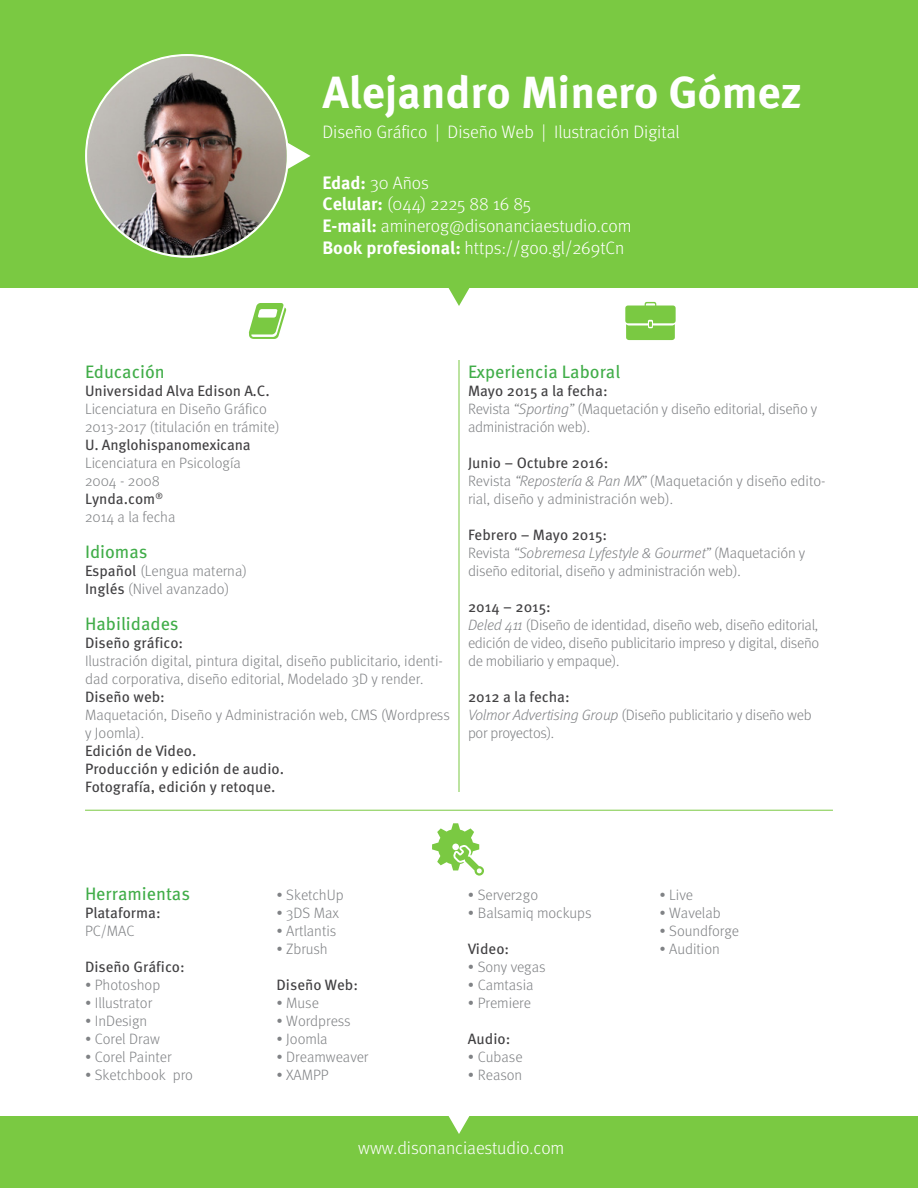
<style>
.page{position:relative;width:918px;height:1188px;background:#fff}
.page>*{position:absolute;margin:0;border:0;box-sizing:border-box;transform-origin:0 0}
.t1{font:700 45px "FF Meta Pro";color:#fff}
.t2{font:300 18px/21.6px "FF Meta Pro";color:#fff}
.t3{font:18px "FF Meta Pro";color:#41ad49}
.t4{font:300 15px/18px "FF Meta Pro";letter-spacing:-.005em;color:#808285}
.t5{font:15px/18px "FF Meta Pro";color:#414042}
.s1{font-weight:700}
.s2{font-weight:400;color:#414042}
.s3{font-style:italic}
</style>
<div class="page">
<div style="left:0;top:0;width:918px;height:288px;background:#7ac942"></div>
<div style="left:0;top:1116px;width:918px;height:72px;background:#7ac942"></div>
<hr style="left:459px;top:360px;width:1px;height:432px;background:#7ac942">
<hr style="left:85px;top:810px;width:748px;height:1px;background:#7ac942">
<svg style="left:248px;top:303px;width:38px;height:36px"></svg>
<svg style="left:448px;top:288px;width:22px;height:18px"></svg>
<svg style="left:448px;top:1116px;width:22px;height:18px"></svg>
<svg style="left:625px;top:302px;width:51px;height:38px;background:#91d262"></svg>
<img style="left:87px;top:56px;width:200px;height:200px;border-radius:99px">
<svg style="left:287px;top:142px;width:23px;height:27px"></svg>
<svg style="left:432px;top:823px;width:52px;height:53px"></svg>
<h1 class="t1" style="left:322px;top:58px;width:481px">Alejandro Minero Gómez</h1>
<p class="t2" style="left:322px;top:121px;width:359px">Diseño Gráfico | Diseño Web | Ilustración Digital</p>
<p class="t2" style="left:322px;top:171px;width:311px"><span class="s1">Edad:</span> 30 Años<br><span class="s1">Celular:</span> (044) 2225 88 16 85<br><span class="s1">E-mail:</span> aminerog@disonanciaestudio.com<br><span class="s1">Book profesional:</span> https://goo.gl/269tCn</p>
<p class="t3" style="left:85px;top:358px;width:81px">Educación</p>
<p class="t5" style="left:85px;top:381px;width:187px">Universidad Alva Edison A.C.</p>
<p class="t4" style="left:85px;top:399px;width:196px">Licenciatura en Diseño Gráfico<br>2013-2017 (titulación en trámite)</p>
<p class="t5" style="left:85px;top:435px;width:167px">U. Anglohispanomexicana</p>
<p class="t4" style="left:85px;top:453px;width:157px">Licenciatura en Psicología<br>2004 - 2008<br><span class="s2">Lynda.com</span><sup>®<br></sup>2014 a la fecha</p>
<p class="t3" style="left:85px;top:538px;width:64px">Idiomas</p>
<p class="t4" style="left:85px;top:561px;width:163px"><span class="s2">Español</span> (Lengua materna)<br><span class="s2">Inglés</span> (Nivel avanzado)</p>
<p class="t3" style="left:85px;top:610px;width:95px">Habilidades</p>
<p class="t5" style="left:85px;top:633px;width:100px">Diseño gráfico:</p>
<p class="t4" style="left:85px;top:651px;width:359px">Ilustración digital, pintura digital, diseño publicitario, identi&shy;dad corporativa, diseño editorial, Modelado 3D y render.</p>
<p class="t5" style="left:85px;top:687px;width:81px">Diseño web:</p>
<p class="t4" style="left:85px;top:705px;width:366px">Maquetación, Diseño y Administración web, CMS (Wordpress y Joomla).</p>
<p class="t5" style="left:85px;top:741px;width:201px">Edición de Video.<br>Producción y edición de audio.<br>Fotografía, edición y retoque.</p>
<p class="t3" style="left:468px;top:358px;width:154px">Experiencia Laboral</p>
<p class="t4" style="left:468px;top:381px;width:351px"><span class="s2">Mayo 2015 a la fecha:<br></span>Revista <span class="s3">“Sporting”</span> (Maquetación y diseño editorial, diseño y administración web).</p>
<p class="t4" style="left:468px;top:453px;width:359px"><span class="s2">Junio – Octubre 2016:<br></span>Revista <span class="s3">“Repostería &amp; Pan MX”</span> (Maquetación y diseño edito&shy;rial, diseño y administración web).</p>
<p class="t4" style="left:468px;top:525px;width:339px"><span class="s2">Febrero – Mayo 2015:<br></span>Revista <span class="s3">“Sobremesa Lyfestyle &amp; Gourmet”</span> (Maquetación y diseño editorial, diseño y administración web).</p>
<p class="t4" style="left:468px;top:597px;width:353px"><span class="s2">2014 – 2015:<br></span><span class="s3">Deled 411</span> (Diseño de identidad, diseño web, diseño editorial, edición de video, diseño publicitario impreso y digital, diseño de mobiliario y empaque).</p>
<p class="t4" style="left:468px;top:687px;width:345px"><span class="s2">2012 a la fecha:<br></span><span class="s3">Volmor Advertising Group</span> (Diseño publicitario y diseño web por proyectos).</p>
<p class="t3" style="left:85px;top:880px;width:107px">Herramientas</p>
<p class="t5" style="left:85px;top:903px;width:77px">Plataforma:</p>
<p class="t4" style="left:85px;top:921px;width:51px">PC/MAC</p>
<p class="t5" style="left:85px;top:957px;width:101px">Diseño Gráfico:</p>
<p class="t4" style="left:85px;top:975px;width:77px">• Photoshop</p>
<p class="t4" style="left:85px;top:993px;width:69px">• Illustrator</p>
<p class="t4" style="left:85px;top:1011px;width:64px">• InDesign</p>
<p class="t4" style="left:85px;top:1029px;width:76px">• Corel Draw</p>
<p class="t4" style="left:85px;top:1047px;width:88px">• Corel Painter</p>
<p class="t4" style="left:85px;top:1065px;width:109px">• Sketchbook pro</p>
<p class="t4" style="left:277px;top:885px;width:69px">• SketchUp</p>
<p class="t4" style="left:277px;top:903px;width:64px">• 3DS Max</p>
<p class="t4" style="left:277px;top:921px;width:61px">• Artlantis</p>
<p class="t4" style="left:277px;top:939px;width:53px">• Zbrush</p>
<p class="t5" style="left:277px;top:975px;width:83px">Diseño Web:</p>
<p class="t4" style="left:277px;top:993px;width:44px">• Muse</p>
<p class="t4" style="left:277px;top:1011px;width:76px">• Wordpress</p>
<p class="t4" style="left:277px;top:1029px;width:53px">• Joomla</p>
<p class="t4" style="left:277px;top:1047px;width:93px">• Dreamweaver</p>
<p class="t4" style="left:277px;top:1065px;width:54px">• XAMPP</p>
<p class="t4" style="left:468px;top:885px;width:72px">• Server2go</p>
<p class="t4" style="left:468px;top:903px;width:125px">• Balsamiq mockups</p>
<p class="t5" style="left:468px;top:939px;width:43px">Video:</p>
<p class="t4" style="left:468px;top:957px;width:79px">• Sony vegas</p>
<p class="t4" style="left:468px;top:975px;width:67px">• Camtasia</p>
<p class="t4" style="left:468px;top:993px;width:65px">• Premiere</p>
<p class="t5" style="left:468px;top:1029px;width:44px">Audio:</p>
<p class="t4" style="left:468px;top:1047px;width:56px">• Cubase</p>
<p class="t4" style="left:468px;top:1065px;width:56px">• Reason</p>
<p class="t4" style="left:659px;top:885px;width:35px">• Live</p>
<p class="t4" style="left:659px;top:903px;width:63px">• Wavelab</p>
<p class="t4" style="left:659px;top:921px;width:81px">• Soundforge</p>
<p class="t4" style="left:659px;top:939px;width:62px">• Audition</p>
<p class="t2" style="left:358px;top:1136px;width:208px">www.disonanciaestudio.com</p>
</div>
